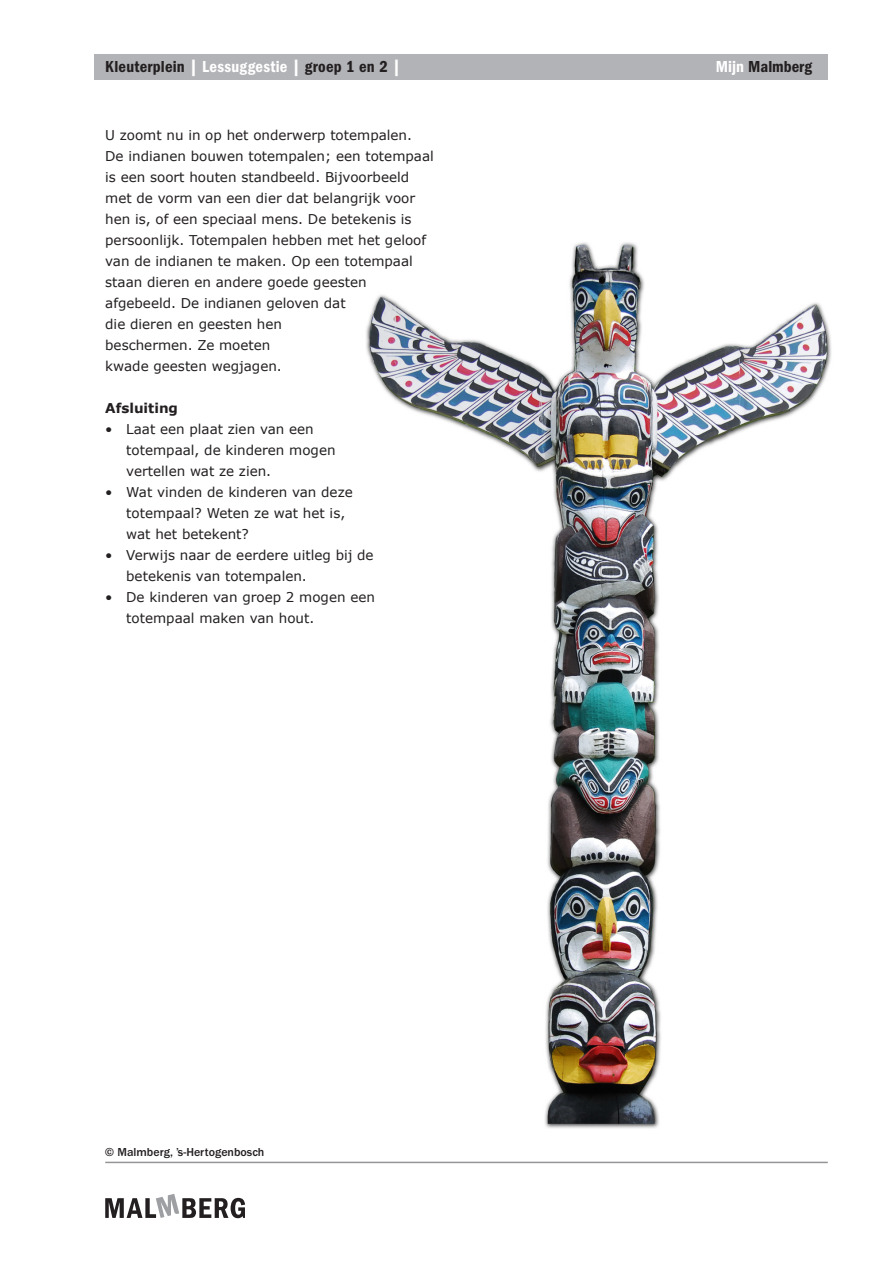
<style>
.page{position:relative;width:893px;height:1263px;background:#fff}
.page>*{position:absolute;margin:0;border:0;box-sizing:border-box;transform-origin:0 0}
.t1{font:16.5px "ITC Franklin Gothic Std Dm Cd";letter-spacing:.01em;color:#231f20}
.Platte_tekst{font:13.5px/21px "Verdana";color:#231f20}
.Platte_tekst-2{font:700 13.5px "Verdana";color:#231f20}
.t2{font:500 12px "ITC Franklin Gothic Std";color:#231f20}
.s1{color:#fff}
</style>
<div class="page">
<svg style="left:105px;top:1194px;width:140px;height:24px"></svg>
<hr style="left:105px;top:1162px;width:723px;height:1px;background:#939598">
<img style="left:366px;top:242px;width:465px;height:887px">
<div style="left:95px;top:54px;width:733px;height:25px;background:#b2b3b7"></div>
<p class="t1" style="left:105px;top:58px;width:297px">Kleuterplein <span class="s1">| Lessuggestie |</span> groep 1 en 2 <span class="s1">|</span></p>
<p class="t1" style="left:716px;top:58px;width:98px"><span class="s1">Mijn</span> Malmberg</p>
<p class="Platte_tekst" style="left:105px;top:124px;width:308px">U zoomt nu in op het onderwerp totempalen.</p>
<p class="Platte_tekst" style="left:105px;top:145px;width:330px">De indianen bouwen totempalen; een totempaal is een soort houten standbeeld. Bijvoorbeeld met de vorm van een dier dat belangrijk voor hen is, of een speciaal mens. De betekenis is persoonlijk. Totempalen hebben met het geloof van de indianen te maken. Op een totempaal staan dieren en andere goede geesten afgebeeld. De indianen geloven dat</p>
<p class="Platte_tekst" style="left:105px;top:313px;width:178px">die dieren en geesten hen</p>
<p class="Platte_tekst" style="left:105px;top:334px;width:167px">beschermen. Ze moeten</p>
<p class="Platte_tekst" style="left:105px;top:355px;width:178px">kwade geesten wegjagen.</p>
<p class="Platte_tekst-2" style="left:105px;top:398px;width:74px">Afsluiting</p>
<p class="Platte_tekst" style="left:126px;top:418px;width:211px;text-indent:-21px">• Laat een plaat zien van een totempaal, de kinderen mogen vertellen wat ze zien.</p>
<p class="Platte_tekst" style="left:126px;top:481px;width:228px;text-indent:-21px">• Wat vinden de kinderen van deze totempaal? Weten ze wat het is, wat het betekent?</p>
<p class="Platte_tekst" style="left:126px;top:544px;width:249px;text-indent:-21px">• Verwijs naar de eerdere uitleg bij de betekenis van totempalen.</p>
<p class="Platte_tekst" style="left:126px;top:586px;width:250px;text-indent:-21px">• De kinderen van groep 2 mogen een totempaal maken van hout.</p>
<p class="t2" style="left:105px;top:1145px;width:161px">© Malmberg, ’s-Hertogenbosch</p>
</div>
